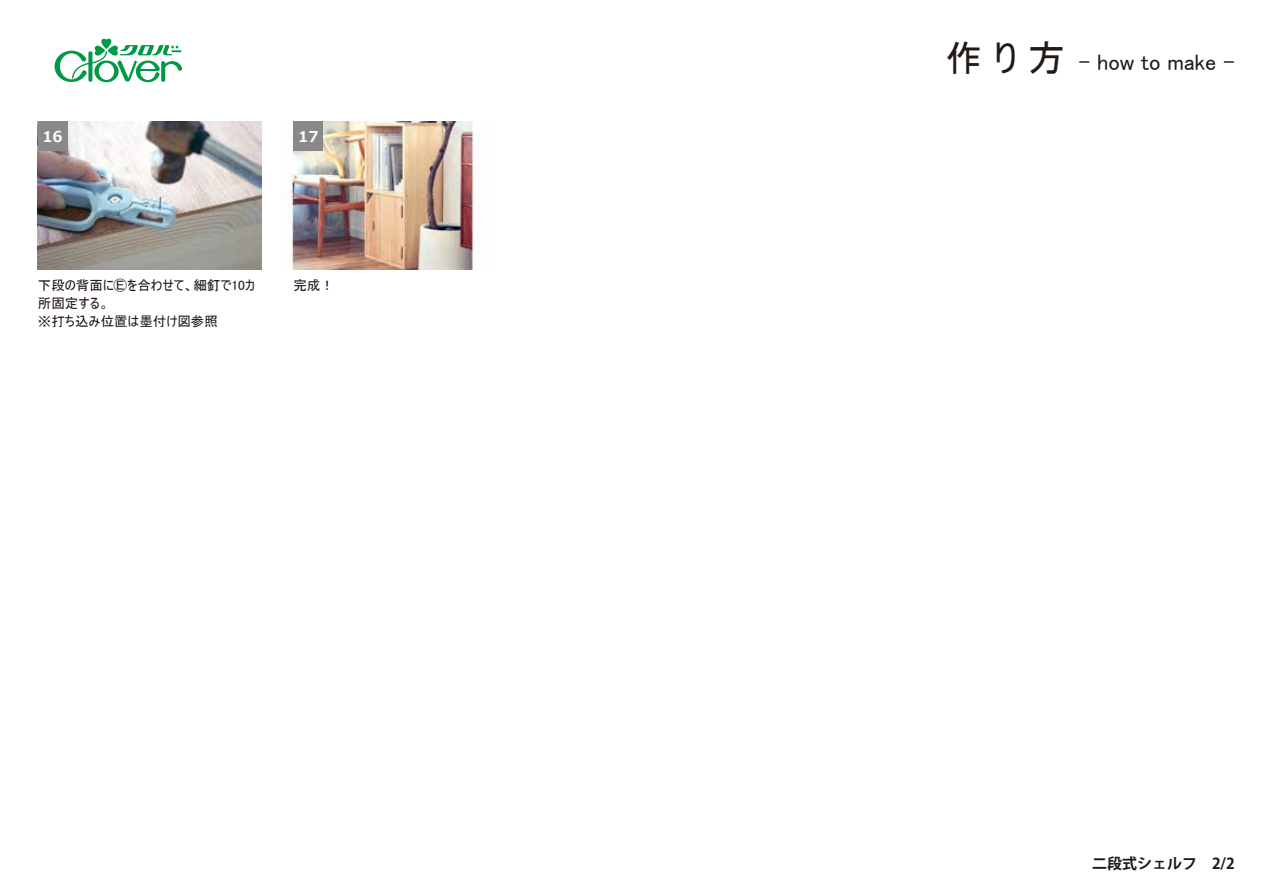
<style>
.page{position:relative;width:1263px;height:893px;background:#fff}
.page>*{position:absolute;margin:0;border:0;box-sizing:border-box;transform-origin:0 0}
.t1{font:22.5px "MS UI Gothic";color:#221815}
.t2{font:700 15px "Koz Go Pro";color:#221815}
.t3{font:700 15px "Meiryo UI";color:#fff}
.t4{font:13.5px/18px "MS UI Gothic";color:#221815}
.s1{font-size:36.9px}
</style>
<div class="page">
<img style="left:280px;top:121px;width:201px;height:149px">
<img style="left:38px;top:121px;width:223px;height:149px">
<div style="left:38px;top:121px;width:29px;height:30px;background:#898989"></div>
<svg style="left:55px;top:38px;width:127px;height:44px"></svg>
<div style="left:293px;top:121px;width:30px;height:30px;background:#898989"></div>
<p class="t3" style="left:42px;top:126px;width:22px">16</p>
<p class="t3" style="left:298px;top:126px;width:22px">17</p>
<p class="t4" style="left:38px;top:276px;width:218px">下段の背面にⒺを合わせて、細釘で10カ所固定する。<br>※打ち込み位置は墨付け図参照</p>
<p class="t4" style="left:293px;top:276px;width:42px">完成！</p>
<h1 class="t1" style="left:945px;top:51px;width:291px"><span class="s1">作 り 方</span> - how to make -</h1>
<p class="t2" style="left:1092px;top:854px;width:144px">二段式シェルフ　2/2</p>
</div>
